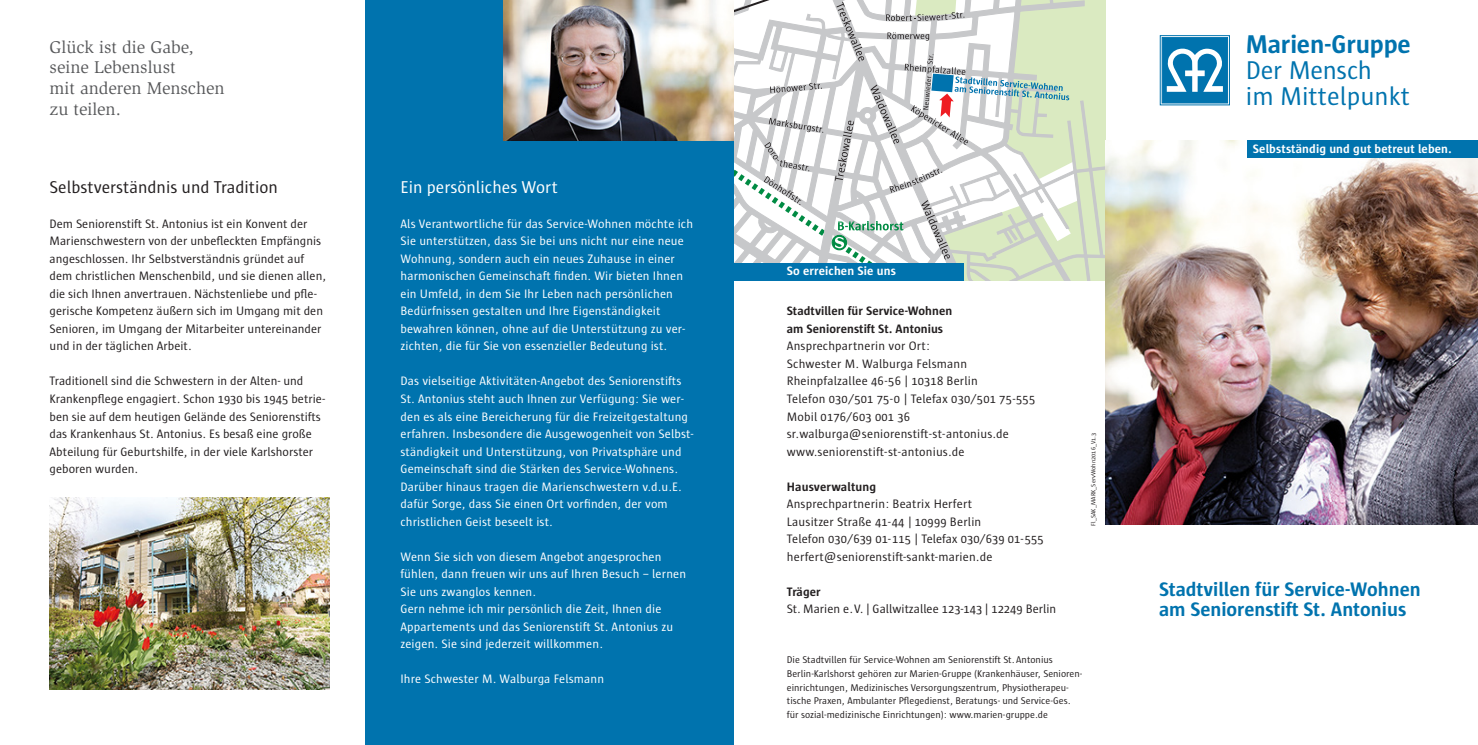
<style>
.page{position:relative;width:1478px;height:745px;background:#fff}
.page>*{position:absolute;margin:0;border:0;box-sizing:border-box;transform-origin:0 0}
.t1{font:26.25px/26.2px "Sun";color:#0073ae}
.t2{font:700 26.25px "Sun";letter-spacing:-.01em;color:#0073ae}
.t3{font:700 20px/20.6px "Sun";color:#0073ae}
.t4{font:17.5px/20.6px "Slimbach";color:#57585a}
.t5{font:17.5px "Sun";color:#231f20}
.t6{font:17.5px "Sun";color:#fff}
.t7{font:12.5px/17.5px "Sun";letter-spacing:.01em;color:#fff}
.t8{font:12.5px/17.5px "Sun";color:#231f20}
.t9{font:700 12.5px/17.5px "Sun";letter-spacing:.005em;color:#231f20}
.t10{font:700 12.5px "Sun";letter-spacing:.01em;color:#fff}
.t11{font:10px/13.8px "Sun";color:#231f20}
.t12{font:6.25px "Sun";letter-spacing:.005em;color:#231f20}
</style>
<div class="page">
<svg style="left:1069px;top:0;width:37px;height:280px;background:#d8e5c3"></svg>
<svg style="left:733px;top:0;width:336px;height:280px"></svg>
<img style="left:1106px;top:140px;width:372px;height:385px">
<div style="left:729px;top:262px;width:235px;height:18px;background:#0073ae"></div>
<div style="left:365px;top:0;width:368px;height:744px;background:#0073ae"></div>
<img style="left:503px;top:0;width:230px;height:140px">
<div style="left:1247px;top:140px;width:231px;height:18px;background:#0073ae"></div>
<svg style="left:1159px;top:35px;width:71px;height:70px"></svg>
<img style="left:50px;top:497px;width:280px;height:191px">
<h3 class="t4" style="left:50px;top:36px;width:176px">Glück ist die Gabe, seine Lebenslust<br>mit anderen Menschen zu teilen.</h3>
<h3 class="t5" style="left:50px;top:177px;width:230px">Selbstverständnis und Tradition</h3>
<p class="t8" style="left:50px;top:215px;width:278px">Dem Seniorenstift St. Antonius ist ein Konvent der Marienschwestern von der unbefleckten Empfängnis angeschlossen. Ihr Selbstverständnis gründet auf dem christlichen Menschenbild, und sie dienen allen, die sich Ihnen anvertrauen. Nächstenliebe und pfle&shy;gerische Kompetenz äußern sich im Umgang mit den Senioren, im Umgang der Mitarbeiter untereinander und in der täglichen Arbeit.</p>
<p class="t8" style="left:50px;top:372px;width:277px">Traditionell sind die Schwestern in der Alten- und Krankenpflege engagiert. Schon 1930 bis 1945 betrie&shy;ben sie auf dem heutigen Gelände des Seniorenstifts das Krankenhaus St. Antonius. Es besaß eine große Abteilung für Geburtshilfe, in der viele Karlshorster geboren wurden.</p>
<h3 class="t6" style="left:400px;top:177px;width:159px">Ein persönliches Wort</h3>
<p class="t7" style="left:400px;top:215px;width:294px">Als Verantwortliche für das Service-Wohnen möchte ich Sie unterstützen, dass Sie bei uns nicht nur eine neue Wohnung, sondern auch ein neues Zuhause in einer harmonischen Gemeinschaft finden. Wir bieten Ihnen ein Umfeld, in dem Sie Ihr Leben nach persönlichen Bedürfnissen gestalten und Ihre Eigenständigkeit bewahren können, ohne auf die Unterstützung zu ver&shy;zichten, die für Sie von essenzieller Bedeutung ist.</p>
<p class="t7" style="left:400px;top:372px;width:294px">Das vielseitige Aktivitäten-Angebot des Seniorenstifts St. Antonius steht auch Ihnen zur Verfügung: Sie wer&shy;den es als eine Bereicherung für die Freizeitgestaltung erfahren. Insbesondere die Ausgewogenheit von Selbst&shy;ständigkeit und Unterstützung, von Privatsphäre und Gemeinschaft sind die Stärken des Service-Wohnens.<br>Darüber hinaus tragen die Marienschwestern v.d.u.E. dafür Sorge, dass Sie einen Ort vorfinden, der vom christlichen Geist beseelt ist.</p>
<p class="t7" style="left:400px;top:547px;width:287px">Wenn Sie sich von diesem Angebot angesprochen fühlen, dann freuen wir uns auf Ihren Besuch – lernen Sie uns zwanglos kennen.<br>Gern nehme ich mir persönlich die Zeit, Ihnen die Appartements und das Seniorenstift St. Antonius zu zeigen. Sie sind jederzeit willkommen.</p>
<p class="t7" style="left:400px;top:670px;width:205px">Ihre Schwester M. Walburga Felsmann</p>
<p class="t10" style="left:787px;top:264px;width:111px">So erreichen Sie uns</p>
<p class="t9" style="left:787px;top:302px;width:167px">Stadtvillen für Service-Wohnen am Seniorenstift St. Antonius</p>
<p class="t8" style="left:787px;top:337px;width:250px">Ansprechpartnerin vor Ort:<br>Schwester M. Walburga Felsmann Rheinpfalzallee 46-56 | 10318 Berlin<br>Telefon 030/501 75-0 | Telefax 030/501 75-555<br>Mobil 0176/603 001 36 sr.walburga@seniorenstift-st-antonius.de www.seniorenstift-st-antonius.de</p>
<p class="t9" style="left:787px;top:477px;width:91px">Hausverwaltung</p>
<p class="t8" style="left:787px;top:495px;width:258px">Ansprechpartnerin: Beatrix Herfert<br>Lausitzer Straße 41-44 | 10999 Berlin<br>Telefon 030/639 01-115 | Telefax 030/639 01-555 herfert@seniorenstift-sankt-marien.de</p>
<p class="t9" style="left:787px;top:582px;width:35px">Träger</p>
<p class="t8" style="left:787px;top:600px;width:271px">St. Marien e.V. | Gallwitzallee 123-143 | 12249 Berlin</p>
<p class="t12" style="left:1090px;top:525px;width:94px;rotate:-90deg">Fl_SAK_MARK_ServWohn2016_V1.3</p>
<p class="t11" style="left:787px;top:652px;width:296px">Die Stadtvillen für Service-Wohnen am Seniorenstift St. Antonius Berlin-Karlshorst gehören zur Marien-Gruppe (Krankenhäuser, Senioren&shy;einrichtungen, Medizinisches Versorgungszentrum, Physiotherapeu&shy;tische Praxen, Ambulanter Pflegedienst, Beratungs- und Service-Ges. für sozial-medizinische Einrichtungen): www.marien-gruppe.de</p>
<h1 class="t2" style="left:1245px;top:29px;width:167px">Marien-Gruppe</h1>
<h1 class="t1" style="left:1245px;top:57px;width:166px">Der Mensch<br>im Mittelpunkt</h1>
<p class="t10" style="left:1253px;top:142px;width:200px">Selbstständig und gut betreut leben.</p>
<h2 class="t3" style="left:1159px;top:578px;width:263px">Stadtvillen für Service-Wohnen am Seniorenstift St. Antonius</h2>
</div>
